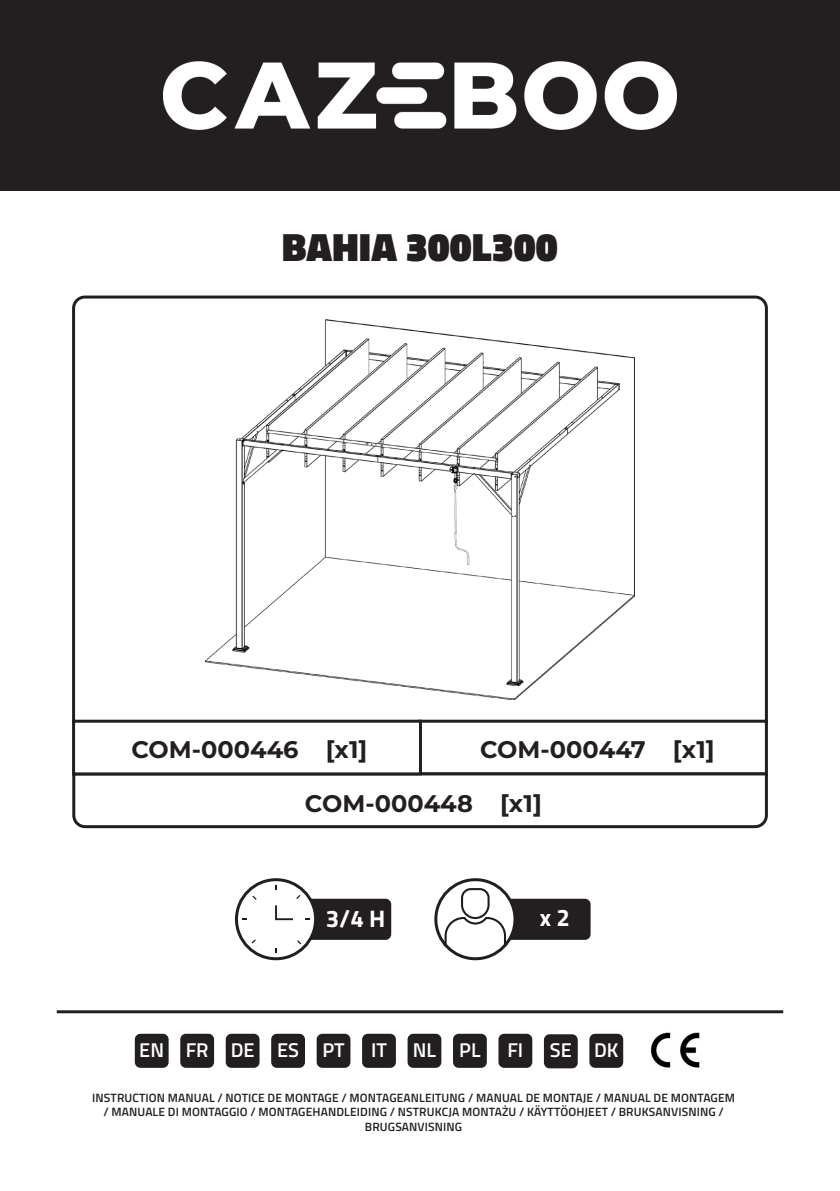
<style>
.page{position:relative;width:840px;height:1191px;background:#fff}
.page>*{position:absolute;margin:0;border:0;box-sizing:border-box;transform-origin:0 0}
.t1{font:900 40px "Titillium Web";letter-spacing:.005em;color:#231f20}
.t2{font:700 24px "Montserrat";color:#231f20}
.t3{font:700 24px "Titillium Web";color:#fff}
.t4{font:600 20px "Titillium Web";color:#fff}
.t5{font:600 12px/14.4px "Titillium Web";letter-spacing:.01em;color:#231f20;text-align:center}
</style>
<div class="page">
<div style="left:0;top:0;width:839px;height:191px;background:#231f20"></div>
<img style="left:650px;top:1032px;width:50px;height:36px">
<div style="left:135px;top:1033px;width:33px;height:34px;background:#231f20;border-radius:6px"></div>
<div style="left:180px;top:1033px;width:34px;height:34px;background:#231f20;border-radius:6px"></div>
<div style="left:225px;top:1033px;width:34px;height:34px;background:#231f20;border-radius:6px"></div>
<div style="left:271px;top:1033px;width:34px;height:34px;background:#231f20;border-radius:6px"></div>
<div style="left:316px;top:1033px;width:34px;height:34px;background:#231f20;border-radius:6px"></div>
<div style="left:362px;top:1033px;width:33px;height:34px;background:#231f20;border-radius:6px"></div>
<div style="left:407px;top:1033px;width:34px;height:34px;background:#231f20;border-radius:6px"></div>
<div style="left:453px;top:1033px;width:33px;height:34px;background:#231f20;border-radius:6px"></div>
<div style="left:498px;top:1033px;width:34px;height:34px;background:#231f20;border-radius:6px"></div>
<div style="left:543px;top:1034px;width:34px;height:34px;background:#231f20;border-radius:6px"></div>
<div style="left:589px;top:1033px;width:34px;height:34px;background:#231f20;border-radius:6px"></div>
<svg style="left:72px;top:295px;width:696px;height:430px"></svg>
<div style="left:419px;top:721px;width:347px;height:53px;background:#fff"></div>
<div style="left:418px;top:719px;width:349px;height:56px;border:3px solid #231f20"></div>
<svg style="left:72px;top:771px;width:696px;height:58px"></svg>
<div style="left:74px;top:721px;width:346px;height:53px;background:#fff"></div>
<div style="left:72px;top:719px;width:350px;height:56px;border:3px solid #231f20"></div>
<hr style="left:57px;top:1010px;width:725px;height:3px;background:#231f20">
<div style="left:235px;top:878px;width:82px;height:82px;border:3px solid #231f20;border-radius:50%"></div>
<svg style="left:275px;top:885px;width:116px;height:68px"></svg>
<svg style="left:435px;top:879px;width:79px;height:79px"></svg>
<div style="left:434px;top:878px;width:82px;height:82px;border:3px solid #231f20;border-radius:50%"></div>
<svg style="left:444px;top:888px;width:146px;height:58px"></svg>
<img style="left:163px;top:61px;width:513px;height:68px">
<img style="left:205px;top:320px;width:429px;height:379px">
<h1 class="t1" style="left:282px;top:217px;width:277px">BAHIA 300L300</h1>
<h2 class="t2" style="left:131px;top:732px;width:237px">COM-000446 [x1]</h2>
<h2 class="t2" style="left:479px;top:732px;width:236px">COM-000447 [x1]</h2>
<h2 class="t2" style="left:305px;top:786px;width:238px">COM-000448 [x1]</h2>
<h2 class="t3" style="left:325px;top:900px;width:61px">3/4 H</h2>
<h2 class="t3" style="left:539px;top:899px;width:32px">x 2</h2>
<h3 class="t4" style="left:139px;top:1034px;width:207px">EN FR DE ES PT</h3>
<h3 class="t4" style="left:371px;top:1034px;width:17px">IT</h3>
<h3 class="t4" style="left:412px;top:1034px;width:69px">NL PL</h3>
<h3 class="t4" style="left:507px;top:1034px;width:17px">FI</h3>
<h3 class="t4" style="left:549px;top:1035px;width:70px">SE DK</h3>
<p class="t5" style="left:92px;top:1090px;width:644px">INSTRUCTION MANUAL / NOTICE DE MONTAGE / MONTAGEANLEITUNG / MANUAL DE MONTAJE / MANUAL DE MONTAGEM / MANUALE DI MONTAGGIO / MONTAGEHANDLEIDING / NSTRUKCJA MONTAŻU / KÄYTTÖOHJEET / BRUKSANVISNING /<br>BRUGSANVISNING</p>
</div>
